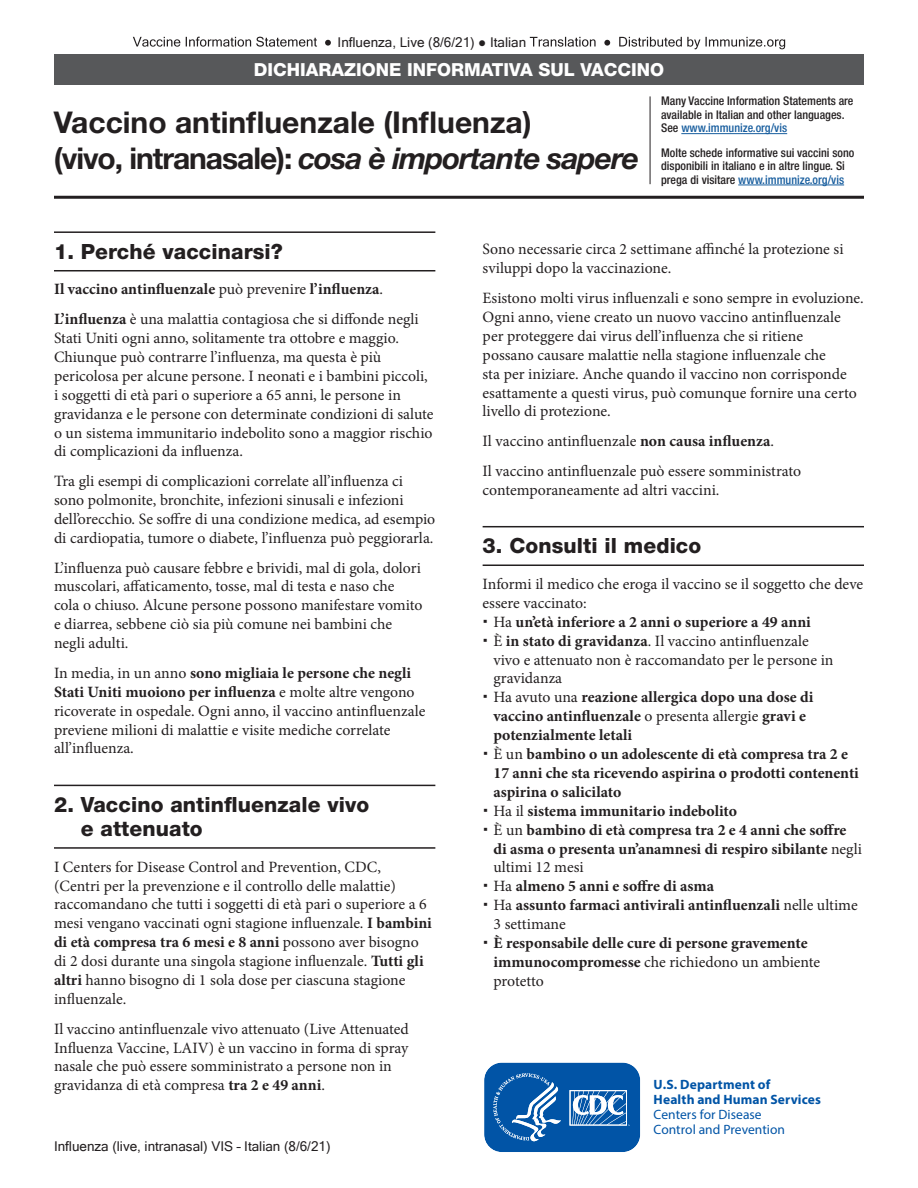
<style>
.page{position:relative;width:918px;height:1188px;background:#fff}
.page>*{position:absolute;margin:0;border:0;box-sizing:border-box;transform-origin:0 0}
.t1{font:700 30px/36px "Helvetica Neue LT Std";color:#231f20}
.t2{font:800 21px/24px "Helvetica Neue LT Std";letter-spacing:.005em;color:#231f20}
.t3{font:800 18px "Helvetica Neue LT Std";color:#fff}
.t4{font:15.75px/18.9px "Minion Pro";color:#231f20}
.t5{font:700 15.75px/18.9px "Minion Pro";color:#231f20}
.t6{font:13.5px "Microsoft Sans Serif";color:#231f20}
.t7{font:700 13.5px/15px "Myriad Pro";letter-spacing:.01em;color:#0154a6}
.t8{font:13.5px/15px "Myriad Pro";color:#0154a6}
.t9{font:500 condensed 12px/13.5px "Helvetica Neue LT Std";color:#231f20}
.s1{font-style:italic}
.s2{color:#175d9e}
.s3{font-weight:700}
.s4{font-weight:400}
</style>
<div class="page">
<div style="left:54px;top:54px;width:810px;height:31px;background:#57585a"></div>
<hr style="left:650px;top:96px;width:1px;height:88px;background:#231f20">
<hr style="left:54px;top:196px;width:810px;height:3px;background:#231f20">
<svg style="left:484px;top:1062px;width:157px;height:90px;background:#296fb4"></svg>
<hr style="left:54px;top:270px;width:381px;height:1px;background:#231f20">
<hr style="left:54px;top:231px;width:381px;height:2px;background:#231f20">
<hr style="left:54px;top:847px;width:381px;height:2px;background:#231f20">
<hr style="left:54px;top:785px;width:381px;height:1px;background:#231f20">
<hr style="left:483px;top:565px;width:381px;height:1px;background:#231f20">
<hr style="left:483px;top:526px;width:381px;height:1px;background:#231f20">
<svg style="left:133px;top:37px;width:198px;height:10px"></svg>
<svg style="left:530px;top:37px;width:255px;height:12px"></svg>
<hr style="left:681px;top:133px;width:106px;height:1px;background:#175d9e">
<hr style="left:738px;top:185px;width:106px;height:1px;background:#175d9e">
<p class="t6" style="left:338px;top:34px;width:190px">Influenza, Live (8/6/21) ● Italian</p>
<p class="t3" style="left:254px;top:59px;width:412px">DICHIARAZIONE INFORMATIVA SUL VACCINO</p>
<h1 class="t1" style="left:54px;top:104px;width:586px">Vaccino antinfluenzale (Influenza)<br>(vivo, intranasale): <span class="s1">cosa è importante sapere</span></h1>
<p class="t9" style="left:661px;top:94px;width:194px">Many Vaccine Information Statements are available in Italian and other languages.<br>See <span class="s2">www.immunize.org/vis</span></p>
<p class="t9" style="left:661px;top:146px;width:195px">Molte schede informative sui vaccini sono disponibili in italiano e in altre lingue. Si prega di visitare <span class="s2">www.immunize.org/vis</span></p>
<h2 class="t2" style="left:54px;top:239px;width:230px">1. Perché vaccinarsi?</h2>
<p class="t4" style="left:54px;top:275px;width:366px;line-height:29.7px"><span class="s3">Il vaccino antinfluenzale</span> può prevenire <span class="s3">l’influenza</span>.<br><span class="s3">L’influenza</span> è una malattia contagiosa che si diffonde negli</p>
<p class="t4" style="left:54px;top:329px;width:381px">Stati Uniti ogni anno, solitamente tra ottobre e maggio.<br>Chiunque può contrarre l’influenza, ma questa è più pericolosa per alcune persone. I neonati e i bambini piccoli, i soggetti di età pari o superiore a 65 anni, le persone in gravidanza e le persone con determinate condizioni di salute o un sistema immunitario indebolito sono a maggior rischio di complicazioni da influenza.</p>
<p class="t4" style="left:54px;top:472px;width:383px">Tra gli esempi di complicazioni correlate all’influenza ci sono polmonite, bronchite, infezioni sinusali e infezioni dell’orecchio. Se soffre di una condizione medica, ad esempio di cardiopatia, tumore o diabete, l’influenza può peggiorarla.</p>
<p class="t4" style="left:54px;top:558px;width:370px">L’influenza può causare febbre e brividi, mal di gola, dolori muscolari, affaticamento, tosse, mal di testa e naso che cola o chiuso. Alcune persone possono manifestare vomito e diarrea, sebbene ciò sia più comune nei bambini che negli adulti.</p>
<p class="t4" style="left:54px;top:663px;width:373px">In media, in un anno <span class="s3">sono migliaia le persone che negli Stati Uniti muoiono per influenza</span> e molte altre vengono ricoverate in ospedale. Ogni anno, il vaccino antinfluenzale previene milioni di malattie e visite mediche correlate all’influenza.</p>
<h2 class="t2" style="left:81px;top:792px;width:290px;text-indent:-27px">2. Vaccino antinfluenzale vivo e attenuato</h2>
<p class="t4" style="left:54px;top:857px;width:379px">I Centers for Disease Control and Prevention, CDC,<br>(Centri per la prevenzione e il controllo delle malattie) raccomandano che tutti i soggetti di età pari o superiore a 6 mesi vengano vaccinati ogni stagione influenzale. <span class="s3">I bambini di età compresa tra 6 mesi e 8 anni</span> possono aver bisogno di 2 dosi durante una singola stagione influenzale. <span class="s3">Tutti gli altri</span> hanno bisogno di 1 sola dose per ciascuna stagione influenzale.</p>
<p class="t4" style="left:54px;top:1019px;width:356px">Il vaccino antinfluenzale vivo attenuato (Live Attenuated Influenza Vaccine, LAIV) è un vaccino in forma di spray nasale che può essere somministrato a persone non in gravidanza di età compresa <span class="s3">tra 2 e 49 anni</span>.</p>
<p class="t6" style="left:54px;top:1138px;width:278px">Influenza (live, intranasal) VIS – Italian (8/6/21)</p>
<p class="t4" style="left:483px;top:240px;width:362px">Sono necessarie circa 2 settimane affinché la protezione si sviluppi dopo la vaccinazione.</p>
<p class="t4" style="left:483px;top:289px;width:383px">Esistono molti virus influenzali e sono sempre in evoluzione.<br>Ogni anno, viene creato un nuovo vaccino antinfluenzale per proteggere dai virus dell’influenza che si ritiene<br>possano causare malattie nella stagione influenzale che<br>sta per iniziare. Anche quando il vaccino non corrisponde esattamente a questi virus, può comunque fornire una certo livello di protezione.</p>
<p class="t4" style="left:483px;top:426px;width:320px;line-height:29.7px">Il vaccino antinfluenzale <span class="s3">non causa influenza</span>.<br>Il vaccino antinfluenzale può essere somministrato</p>
<p class="t4" style="left:483px;top:480px;width:238px">contemporaneamente ad altri vaccini.</p>
<h2 class="t2" style="left:483px;top:534px;width:220px">3. Consulti il medico</h2>
<p class="t4" style="left:483px;top:575px;width:382px">Informi il medico che eroga il vaccino se il soggetto che deve</p>
<p class="t4" style="left:483px;top:593px;width:106px">essere vaccinato:</p>
<p class="t5" style="left:493px;top:612px;width:319px"><span class="s4">Ha</span> un’età inferiore a 2 anni o superiore a 49 anni</p>
<p class="t4" style="left:493px;top:631px;width:317px">È <span class="s3">in stato di gravidanza</span>. Il vaccino antinfluenzale</p>
<p class="t4" style="left:493px;top:650px;width:342px">vivo e attenuato non è raccomandato per le persone in</p>
<p class="t4" style="left:493px;top:669px;width:70px">gravidanza</p>
<p class="t5" style="left:493px;top:688px;width:321px"><span class="s4">Ha avuto una</span> reazione allergica dopo una dose di</p>
<p class="t5" style="left:493px;top:707px;width:314px">vaccino antinfluenzale <span class="s4">o presenta allergie</span> gravi e</p>
<p class="t5" style="left:493px;top:725px;width:140px">potenzialmente letali</p>
<p class="t5" style="left:493px;top:744px;width:356px"><span class="s4">È un</span> bambino o un adolescente di età compresa tra 2 e</p>
<p class="t5" style="left:493px;top:763px;width:367px">17 anni che sta ricevendo aspirina o prodotti contenenti</p>
<p class="t5" style="left:493px;top:782px;width:129px">aspirina o salicilato</p>
<p class="t5" style="left:493px;top:801px;width:245px"><span class="s4">Ha il</span> sistema immunitario indebolito</p>
<p class="t5" style="left:494px;top:820px;width:355px"><span class="s4">È un</span> bambino di età compresa tra 2 e 4 anni che soffre</p>
<p class="t5" style="left:494px;top:839px;width:370px">di asma o presenta un’anamnesi di respiro sibilante <span class="s4">negli</span></p>
<p class="t4" style="left:494px;top:858px;width:92px">ultimi 12 mesi</p>
<p class="t5" style="left:494px;top:877px;width:222px"><span class="s4">Ha</span> almeno 5 anni e soffre di asma</p>
<p class="t5" style="left:494px;top:896px;width:366px"><span class="s4">Ha</span> assunto farmaci antivirali antinfluenzali <span class="s4">nelle ultime</span></p>
<p class="t4" style="left:494px;top:915px;width:74px">3 settimane</p>
<p class="t5" style="left:494px;top:933px;width:328px">È responsabile delle cure di persone gravemente immunocompromesse <span class="s4">che richiedono un ambiente protetto</span></p>
<p class="t7" style="left:654px;top:1077px;width:169px">U.S. Department of<br>Health and Human Services</p>
<p class="t8" style="left:654px;top:1107px;width:133px">Centers for Disease<br>Control and Prevention</p>
</div>
